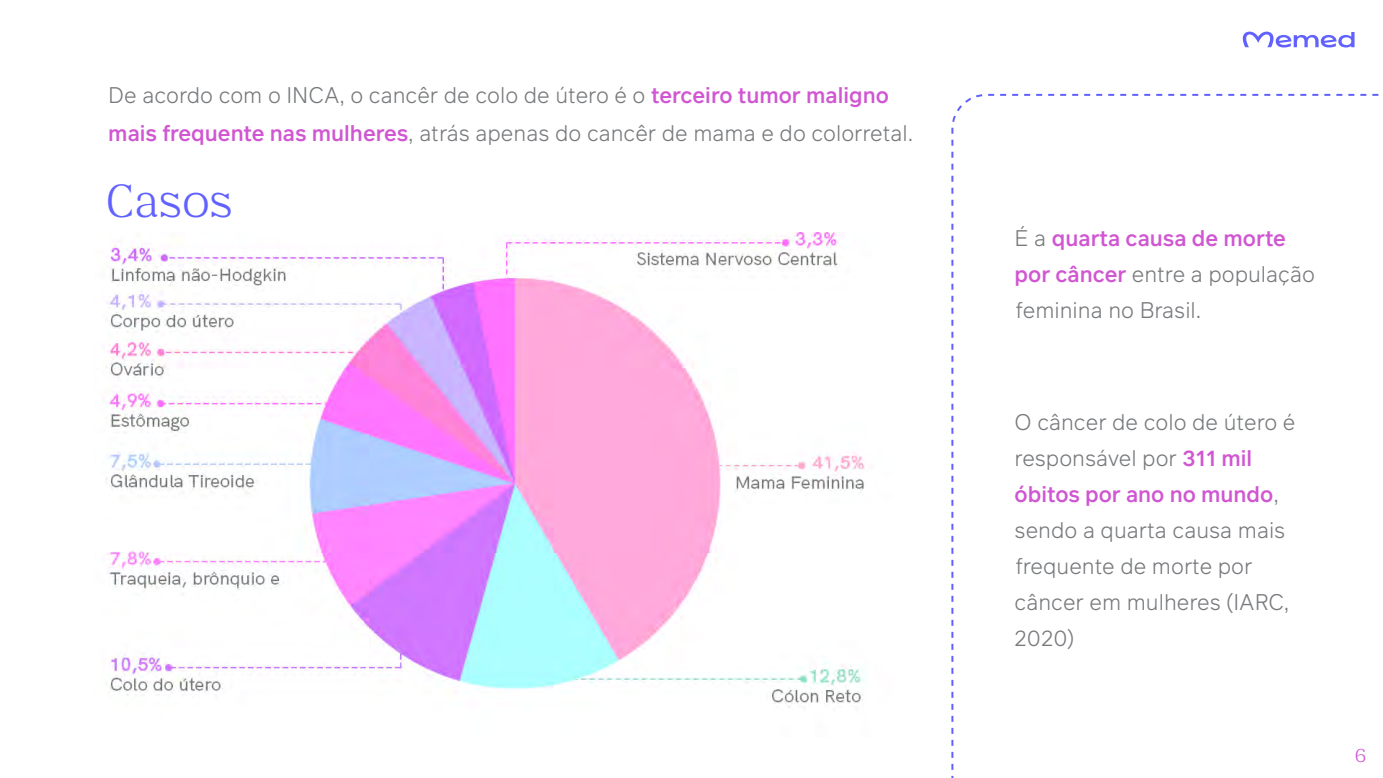
<style>
.page{position:relative;width:1383px;height:778px;background:#fff}
.page>*{position:absolute;margin:0;border:0;box-sizing:border-box;transform-origin:0 0}
.t1{font:44.6px "Nib Pro";color:#6161ff}
.t2{font:300 22px/36px "Infra";color:#77797c}
.t3{font:18px "Nib Pro";color:#d156d3}
.s1{font-weight:500;color:#d056d2}
</style>
<div class="page">
<svg style="left:951px;top:93px;width:428px;height:685px"></svg>
<img style="left:106px;top:233px;width:759px;height:475px">
<svg style="left:1242px;top:32px;width:112px;height:15px"></svg>
<p class="t2" style="left:108px;top:76px;width:806px;line-height:38px">De acordo com o INCA, o cancêr de colo de útero é o <span class="s1">terceiro tumor maligno mais frequente nas mulheres</span>, atrás apenas do cancêr de mama e do colorretal.</p>
<h1 class="t1" style="left:107px;top:170px;width:128px">Casos</h1>
<p class="t2" style="left:1014px;top:219px;width:302px">É a <span class="s1">quarta causa de morte por câncer</span> entre a população feminina no Brasil.</p>
<p class="t2" style="left:1014px;top:403px;width:282px">O câncer de colo de útero é responsável por <span class="s1">311 mil óbitos por ano no mundo</span>, sendo a quarta causa mais frequente de morte por câncer em mulheres (IARC,<br>2020)</p>
<p class="t3" style="left:1354px;top:744px;width:12px">6</p>
</div>
